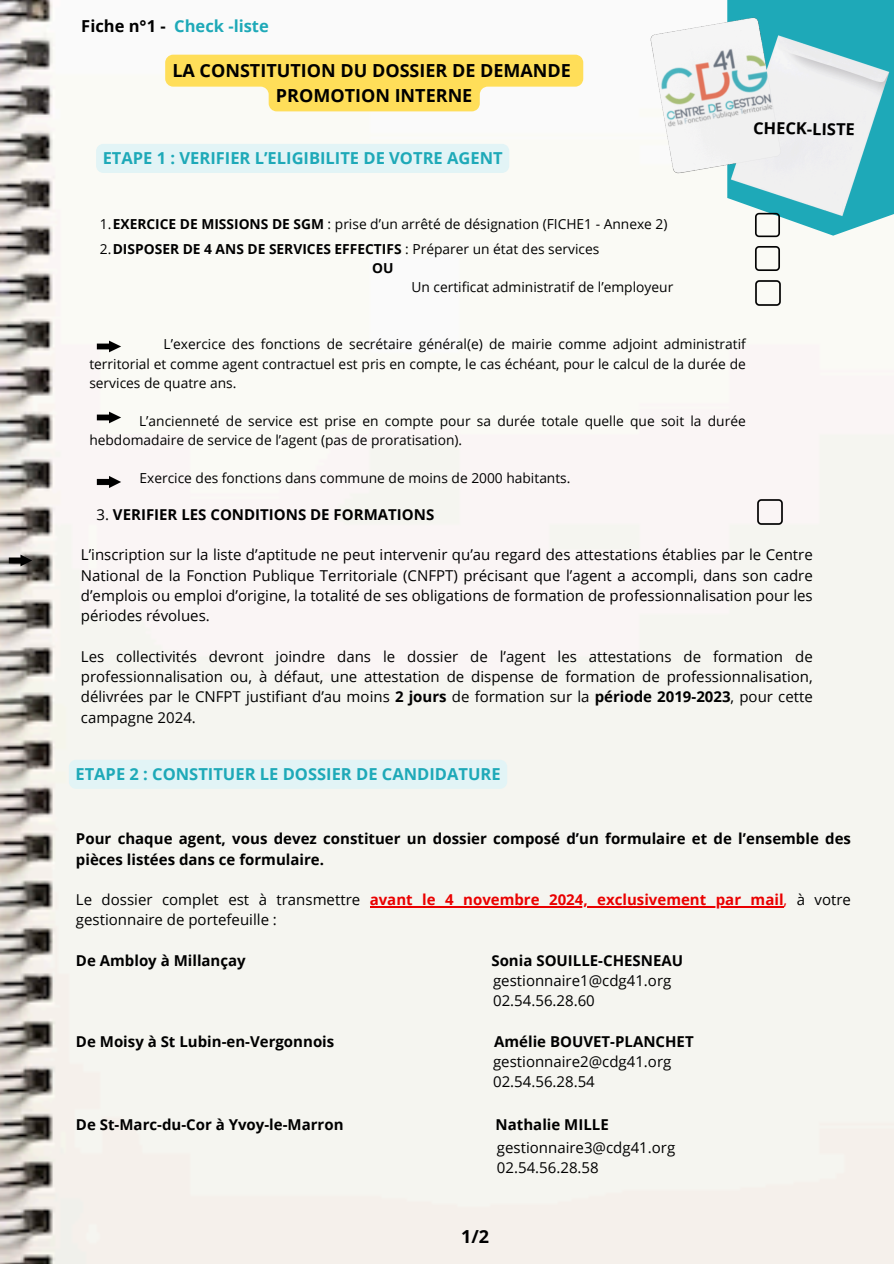
<style>
.page{position:relative;width:894px;height:1264px;background:#fff}
.page>*{position:absolute;margin:0;border:0;box-sizing:border-box;transform-origin:0 0}
.t1{font:700 18px/24.8px "Open Sans";color:#000;text-align:center}
.t2{font:700 16.5px "Open Sans";color:#1ea9b8}
.t3{font:700 16.5px "Open Sans";color:#000}
.t4{font:15px/20.2px "Open Sans";color:#000;text-align:justify}
.t5{font:700 15px/20.2px "Open Sans";color:#000}
.t6{font:700 15px "Open Sans";color:#ea0000}
.t7{font:13.8px/19.2px "Open Sans";color:#000;text-align:justify}
.t8{font:700 13.8px "Open Sans";color:#000}
.s1{font-weight:700}
.s2{font-weight:400}
.s3{font-weight:400;color:#000}
</style>
<div class="page">
<img style="left:0;top:0;width:893px;height:1263px">
<svg style="left:727px;top:0;width:166px;height:235px"></svg>
<img style="left:650px;top:17px;width:239px;height:199px">
<img style="left:750px;top:208px;width:35px;height:102px">
<img style="left:97px;top:334px;width:25px;height:25px">
<svg style="left:165px;top:55px;width:418px;height:56px"></svg>
<div style="left:96px;top:144px;width:413px;height:29px;background:#e2f4f6"></div>
<img style="left:97px;top:405px;width:25px;height:25px">
<img style="left:8px;top:548px;width:25px;height:25px">
<img style="left:97px;top:469px;width:25px;height:25px">
<div style="left:69px;top:759px;width:438px;height:29px;background:#e2f4f6"></div>
<hr style="left:369px;top:906px;width:414px;height:1px;background:#ea0000">
<img style="left:752px;top:494px;width:35px;height:35px">
<p class="t3" style="left:81px;top:15px;width:86px">Fiche n°1 -</p>
<p class="t2" style="left:174px;top:15px;width:96px">Check -liste</p>
<p class="t1" style="left:172px;top:58px;width:400px">LA CONSTITUTION DU DOSSIER DE DEMANDE<br>PROMOTION INTERNE</p>
<p class="t2" style="left:103px;top:146px;width:401px">ETAPE 1 : VERIFIER L’ELIGIBILITE DE VOTRE AGENT</p>
<h2 class="t7" style="left:100px;top:214px;width:569px">1.<span class="s1">EXERCICE DE MISSIONS DE SGM</span> : prise d’un arrêté de désignation (FICHE1 - Annexe 2)</h2>
<p class="t8" style="left:100px;top:239px;width:501px"><span class="s2">2.</span>DISPOSER DE 4 ANS DE SERVICES EFFECTIFS <span class="s2">: Préparer un état des services</span></p>
<h1 class="t8" style="left:372px;top:258px;width:23px">OU</h1>
<h1 class="t7" style="left:411px;top:277px;width:263px">Un certificat administratif de l’employeur</h1>
<p class="t3" style="left:753px;top:116px;width:103px;rotate:1deg">CHECK-LISTE</p>
<h1 class="t7" style="left:89px;top:334px;width:657px;text-indent:74px">L’exercice des fonctions de secrétaire général(e) de mairie comme adjoint administratif territorial et comme agent contractuel est pris en compte, le cas échéant, pour le calcul de la durée de services de quatre ans.</h1>
<p class="t7" style="left:89px;top:411px;width:657px;text-indent:50px">L’ancienneté de service est prise en compte pour sa durée totale quelle que soit la durée hebdomadaire de service de l’agent (pas de proratisation).</p>
<p class="t7" style="left:139px;top:468px;width:432px">Exercice des fonctions dans commune de moins de 2000 habitants.</p>
<p class="t5" style="left:96px;top:504px;width:339px"><span class="s2">3.</span> VERIFIER LES CONDITIONS DE FORMATIONS</p>
<p class="t4" style="left:81px;top:544px;width:733px">L’inscription sur la liste d’aptitude ne peut intervenir qu’au regard des attestations établies par le Centre National de la Fonction Publique Territoriale (CNFPT) précisant que l’agent a accompli, dans son cadre d’emplois ou emploi d’origine, la totalité de ses obligations de formation de professionnalisation pour les périodes révolues.</p>
<h3 class="t4" style="left:81px;top:645px;width:733px">Les collectivités devront joindre dans le dossier de l’agent les attestations de formation de professionnalisation ou, à défaut, une attestation de dispense de formation de professionnalisation, délivrées par le CNFPT justifiant d’au moins <span class="s1">2 jours</span> de formation sur la <span class="s1">période 2019-2023</span>, pour cette campagne 2024.</h3>
<p class="t2" style="left:75px;top:762px;width:426px">ETAPE 2 : CONSTITUER LE DOSSIER DE CANDIDATURE</p>
<p class="t5" style="left:76px;top:828px;width:776px">Pour chaque agent, vous devez constituer un dossier composé d’un formulaire et de l’ensemble des pièces listées dans ce formulaire.</p>
<p class="t4" style="left:76px;top:889px;width:285px">Le dossier complet est à transmettre</p>
<h1 class="t6" style="left:369px;top:889px;width:482px">avant le 4 novembre 2024, exclusivement par mail<span class="s2">,</span> <span class="s3">à votre</span></h1>
<h1 class="t4" style="left:76px;top:909px;width:202px">gestionnaire de portefeuille :</h1>
<h1 class="t5" style="left:76px;top:949px;width:171px">De Ambloy à Millançay</h1>
<h4 class="t4" style="left:491px;top:949px;width:193px"><span class="s1">Sonia SOUILLE-CHESNEAU </span>gestionnaire1@cdg41.org</h4>
<p class="t4" style="left:493px;top:990px;width:103px">02.54.56.28.60</p>
<p class="t5" style="left:76px;top:1030px;width:260px">De Moisy à St Lubin-en-Vergonnois</p>
<p class="t5" style="left:494px;top:1030px;width:201px">Amélie BOUVET-PLANCHET</p>
<p class="t4" style="left:493px;top:1051px;width:180px">gestionnaire2@cdg41.org</p>
<p class="t4" style="left:493px;top:1071px;width:103px">02.54.56.28.54</p>
<p class="t5" style="left:76px;top:1114px;width:269px">De St-Marc-du-Cor à Yvoy-le-Marron</p>
<p class="t5" style="left:495px;top:1114px;width:115px">Nathalie MILLE</p>
<p class="t4" style="left:497px;top:1136px;width:180px">gestionnaire3@cdg41.org</p>
<p class="t4" style="left:497px;top:1156px;width:103px">02.54.56.28.58</p>
<p class="t1" style="left:461px;top:1223px;width:29px">1/2</p>
</div>
